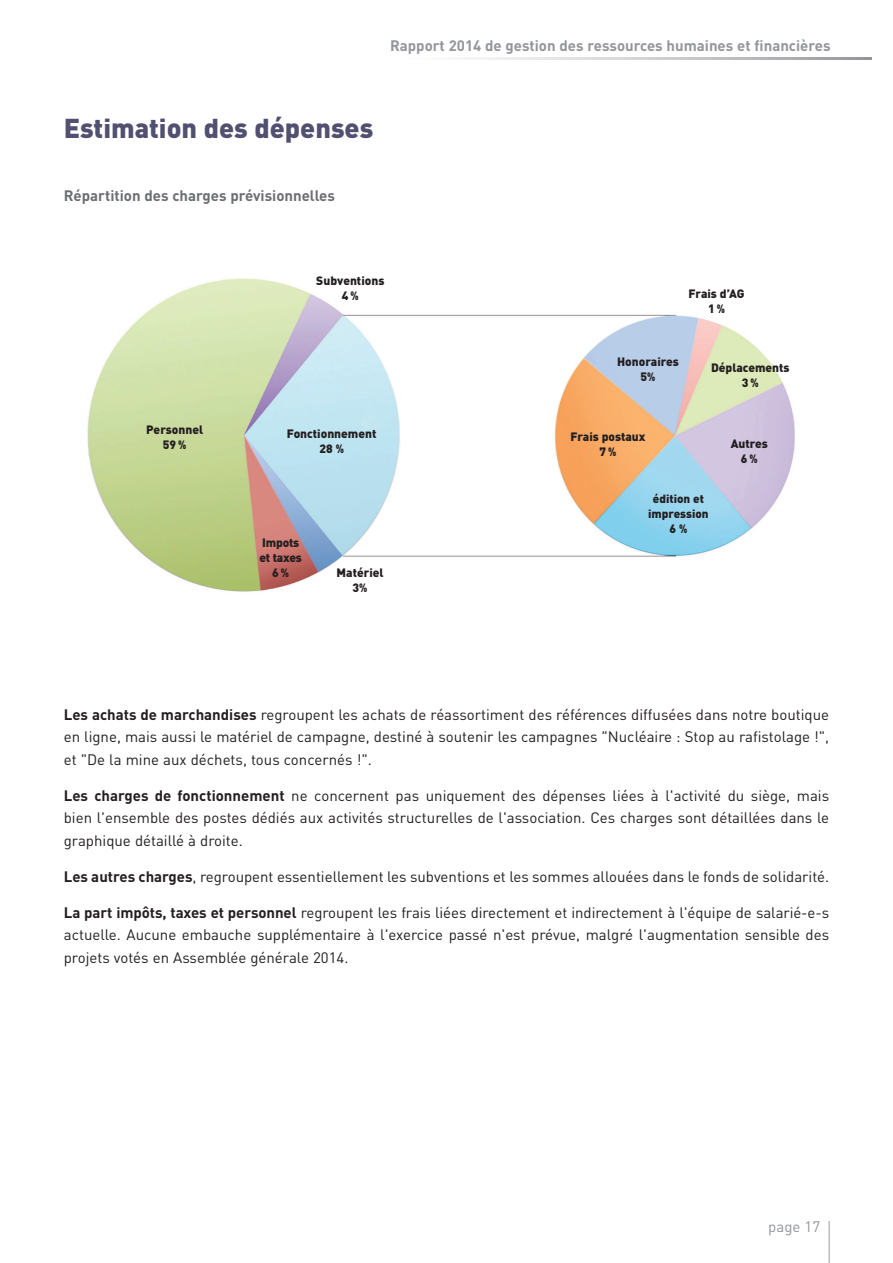
<style>
.page{position:relative;width:893px;height:1263px;background:#fff}
.page>*{position:absolute;margin:0;border:0;box-sizing:border-box;transform-origin:0 0}
.t1{font:900 27px "DIN Pro";color:#515071}
.t2{font:15px/22.5px "DIN Pro";color:#231f20;text-align:justify}
.t3{font:700 15px "DIN Pro";color:#939598}
.t4{font:700 15px "DIN Pro";color:#6c6d70}
.t5{font:15px "DIN Pro";color:#939598}
.t6{font:900 12px/15px "DIN Pro";color:#231f20;text-align:center}
.t7{font:900 11.7px/14.7px "DIN Pro";color:#231f20;text-align:center}
.s1{font-weight:700}
</style>
<div class="page">
<hr style="left:828px;top:1221px;width:2px;height:42px;background:#bcbdc0">
<img style="left:87px;top:278px;width:708px;height:314px">
<p class="t3" style="left:390px;top:35px;width:442px">Rapport 2014 de gestion des ressources humaines et financières</p>
<h1 class="t1" style="left:64px;top:110px;width:311px">Estimation des dépenses</h1>
<p class="t4" style="left:64px;top:185px;width:273px">Répartition des charges prévisionnelles</p>
<p class="t6" style="left:316px;top:273px;width:70px">Subventions<br>4%</p>
<p class="t6" style="left:146px;top:422px;width:59px">Personnel<br>59%</p>
<p class="t6" style="left:287px;top:425px;width:91px">Fonctionnement<br>28 %</p>
<p class="t6" style="left:259px;top:534px;width:44px">Impots et taxes<br>6%</p>
<p class="t6" style="left:337px;top:565px;width:49px">Matériel<br>3%</p>
<p class="t6" style="left:689px;top:286px;width:57px">Frais d’AG<br>1%</p>
<p class="t6" style="left:617px;top:353px;width:63px">Honoraires<br>5%</p>
<p class="t6" style="left:711px;top:359px;width:80px">Déplacements<br>3%</p>
<p class="t6" style="left:570px;top:429px;width:76px">Frais postaux<br>7%</p>
<p class="t6" style="left:731px;top:436px;width:39px">Autres<br>6%</p>
<p class="t7" style="left:648px;top:491px;width:62px">édition et impression</p>
<p class="t6" style="left:669px;top:521px;width:19px">6%</p>
<p class="t2" style="left:64px;top:702px;width:767px"><span class="s1">Les achats de marchandises</span> regroupent les achats de réassortiment des références diffusées dans notre boutique en ligne, mais aussi le matériel de campagne, destiné à soutenir les campagnes "Nucléaire : Stop au rafistolage !", et "De la mine aux déchets, tous concernés !".</p>
<p class="t2" style="left:64px;top:783px;width:767px"><span class="s1">Les charges de fonctionnement</span> ne concernent pas uniquement des dépenses liées à l'activité du siège, mais bien l'ensemble des postes dédiés aux activités structurelles de l'association. Ces charges sont détaillées dans le graphique détaillé à droite.</p>
<p class="t2" style="left:64px;top:864px;width:767px"><span class="s1">Les autres charges</span>, regroupent essentiellement les subventions et les sommes allouées dans le fonds de solidarité.</p>
<p class="t2" style="left:64px;top:900px;width:767px"><span class="s1">La part impôts, taxes et personnel</span> regroupent les frais liées directement et indirectement à l'équipe de salarié-e-s actuelle. Aucune embauche supplémentaire à l'exercice passé n'est prévue, malgré l'augmentation sensible des projets votés en Assemblée générale 2014.</p>
<p class="t5" style="left:768px;top:1216px;width:53px">page 17</p>
</div>
